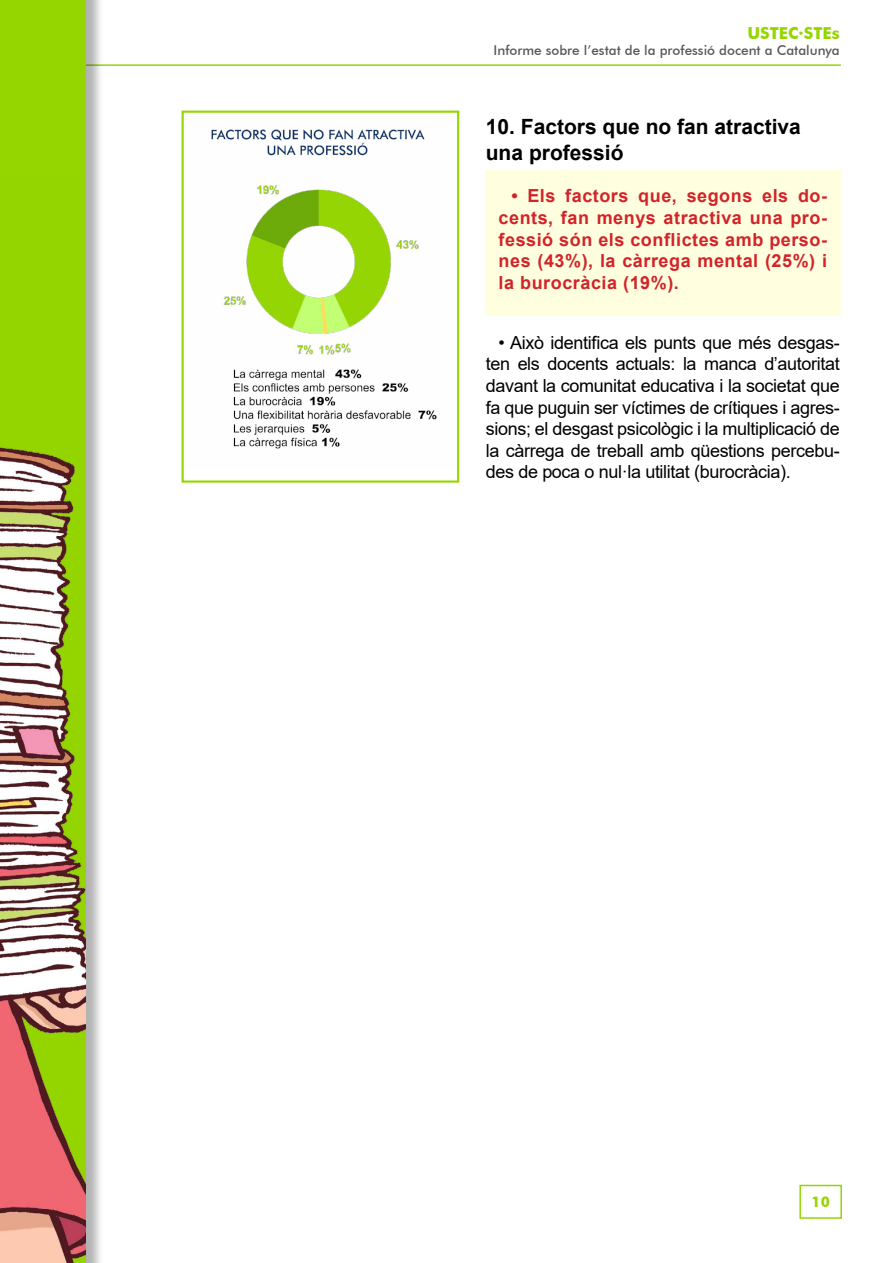
<style>
.page{position:relative;width:893px;height:1263px;background:#fff}
.page>*{position:absolute;margin:0;border:0;box-sizing:border-box;transform-origin:0 0}
.t1{font:700 21px/25.2px "Arial";color:#000}
.t2{font:18px/21.6px "Arial";letter-spacing:-.02em;color:#000;text-align:justify}
.t3{font:700 18px/21.6px "Arial";letter-spacing:.03em;color:#d2232a;text-align:justify}
.t4{font:700 16.5px "Futura BT";color:#95d600}
.t5{font:700 14.7px "Futura BT";color:#95d600}
.t6{font:500 13.5px "Futura BT";color:#58595b}
</style>
<div class="page">
<div style="left:799px;top:1185px;width:43px;height:34px;border:2px solid #95d600"></div>
<hr style="left:33px;top:64px;width:808px;height:2px;background:#95d600">
<div style="left:0;top:0;width:104px;height:1263px;background:#000;opacity:.3"></div>
<div style="left:0;top:0;width:86px;height:1263px;background:#95d600"></div>
<img style="left:0;top:447px;width:86px;height:816px">
<div style="left:486px;top:170px;width:355px;height:146px;background:#ffffe0"></div>
<img style="left:211px;top:129px;width:226px;height:320px">
<div style="left:182px;top:111px;width:277px;height:372px;border:2px solid #95d600"></div>
<p class="t4" style="left:747px;top:23px;width:94px">USTEC·STEs</p>
<p class="t6" style="left:494px;top:42px;width:348px">Informe sobre l’estat de la professió docent a Catalunya</p>
<p class="t1" style="left:486px;top:115px;width:317px">10. Factors que no fan atractiva una professió</p>
<p class="t3" style="left:499px;top:185px;width:330px;text-indent:13px">• Els factors que, segons els do&shy;cents, fan menys atractiva una pro&shy;fessió són els conflictes amb perso&shy;nes (43%), la càrrega mental (25%) i la burocràcia (19%).</p>
<p class="t2" style="left:486px;top:331px;width:355px;text-indent:13px">• Això identifica els punts que més desgas&shy;ten els docents actuals: la manca d’autoritat davant la comunitat educativa i la societat que fa que puguin ser víctimes de crítiques i agres&shy;sions; el desgast psicològic i la multiplicació de la càrrega de treball amb qüestions percebu&shy;des de poca o nul·la utilitat (burocràcia).</p>
<p class="t5" style="left:811px;top:1193px;width:20px">10</p>
</div>
